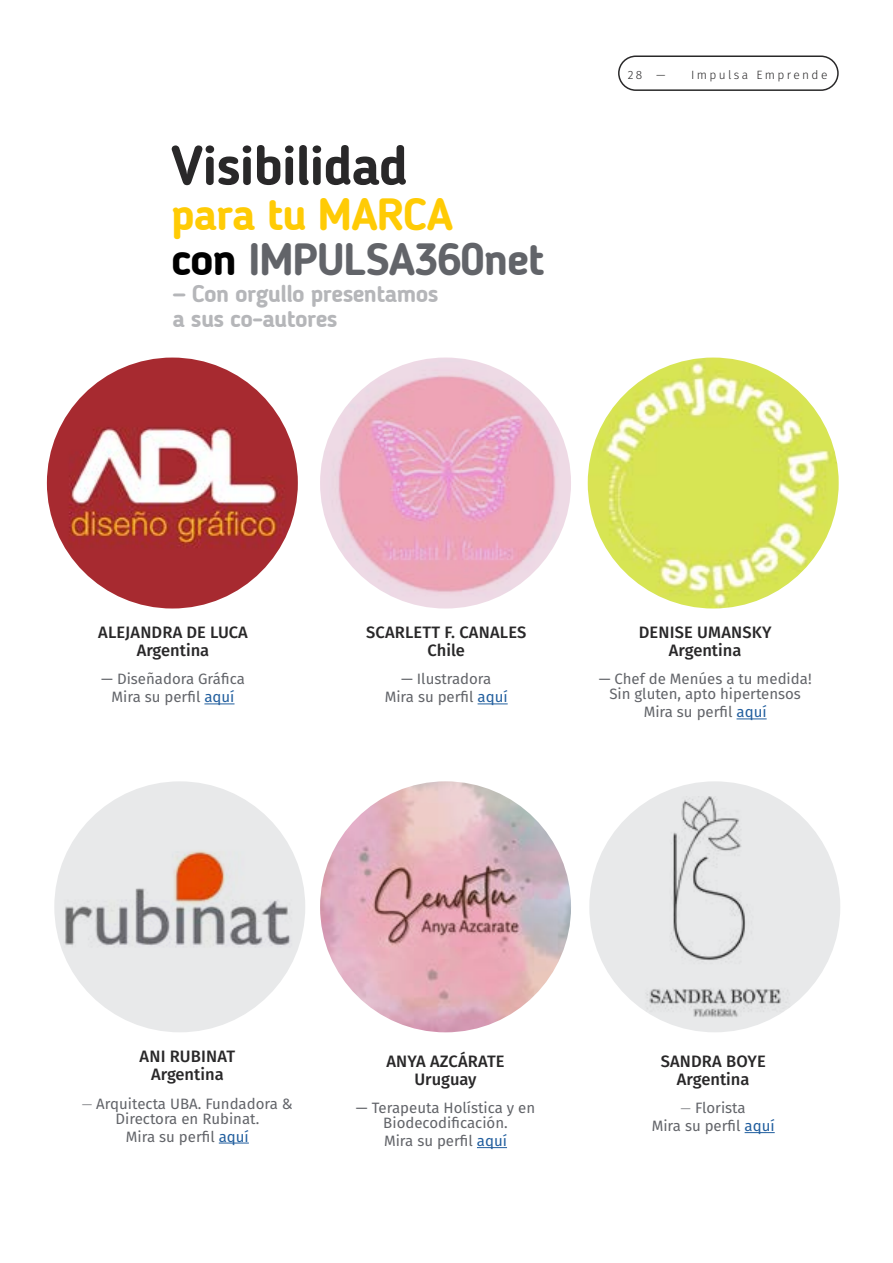
<style>
.page{position:relative;width:893px;height:1263px;background:#fff}
.page>*{position:absolute;margin:0;border:0;box-sizing:border-box;transform-origin:0 0}
.t1{font:700 54.9px "Blogger Sans";letter-spacing:-.025em;color:#292829}
.t2{font:700 45px/45px "Blogger Sans";letter-spacing:-.025em;color:#626469}
.t3{font:700 24px/25.5px "Blogger Sans";letter-spacing:-.025em;color:#b5b6b9}
.t4{font:500 16.5px/18px "Fira Sans";color:#292829;text-align:center}
.t5{font:15px/18px "Fira Sans";color:#626469;text-align:center}
.t6{font:300 12px "Fira Sans";letter-spacing:.2em;color:#292829}
.s1{color:#ffcb05}
.s2{color:#000}
.s3{color:#215e9e}
.s4{font-weight:300;font-size:13.5px}
</style>
<div class="page">
<div style="left:618px;top:55px;width:221px;height:36px;border:2px solid #292829;border-radius:17px"></div>
<img style="left:320px;top:358px;width:251px;height:250px">
<img style="left:54px;top:781px;width:251px;height:251px">
<hr style="left:478px;top:703px;width:30px;height:1px;background:#215e9e">
<img style="left:320px;top:781px;width:251px;height:251px">
<hr style="left:219px;top:1143px;width:30px;height:1px;background:#215e9e">
<hr style="left:477px;top:1147px;width:30px;height:1px;background:#215e9e">
<img style="left:588px;top:358px;width:251px;height:250px">
<hr style="left:736px;top:718px;width:31px;height:1px;background:#215e9e">
<img style="left:47px;top:358px;width:251px;height:250px">
<hr style="left:204px;top:703px;width:31px;height:1px;background:#215e9e">
<div style="left:589px;top:781px;width:251px;height:251px;background:#e8e9ea;border-radius:50%"></div>
<img style="left:622px;top:796px;width:186px;height:221px">
<hr style="left:745px;top:1132px;width:30px;height:1px;background:#215e9e">
<h1 class="t1" style="left:171px;top:132px;width:239px">Visibilidad</h1>
<h2 class="t2" style="left:171px;top:191px;width:375px"><span class="s1">para tu MARCA<br></span><span class="s2">con</span> IMPULSA360net</h2>
<h3 class="t3" style="left:172px;top:280px;width:268px">— Con orgullo presentamos a sus co-autores</h3>
<p class="t6" style="left:628px;top:66px;width:39px">28 —</p>
<p class="t6" style="left:691px;top:66px;width:138px">Impulsa Emprende</p>
<p class="t4" style="left:98px;top:622px;width:151px">ALEJANDRA DE LUCA<br>Argentina</p>
<p class="t5" style="left:101px;top:670px;width:145px">— Diseñadora Gráfica<br>Mira su perfil <span class="s3">aquí</span></p>
<p class="t4" style="left:366px;top:622px;width:162px">SCARLETT F. CANALES<br>Chile</p>
<p class="t5" style="left:385px;top:670px;width:124px">— Ilustradora<br>Mira su perfil <span class="s3">aquí</span></p>
<p class="t4" style="left:639px;top:622px;width:134px">DENISE UMANSKY<br>Argentina</p>
<p class="t5" style="left:599px;top:671px;width:214px;line-height:15px">— Chef de Menúes a tu medida!<br>Sin gluten, apto hipertensos</p>
<p class="t5" style="left:644px;top:703px;width:124px">Mira su perfil <span class="s3">aquí</span></p>
<p class="t4" style="left:140px;top:1046px;width:97px">ANI RUBINAT<br>Argentina</p>
<p class="t5" style="left:82px;top:1095px;width:212px;line-height:15px"><span class="s4">—</span> Arquitecta UBA. Fundadora &amp;<br>Directora en Rubinat.</p>
<p class="t5" style="left:126px;top:1127px;width:124px">Mira su perfil <span class="s3">aquí</span></p>
<p class="t4" style="left:386px;top:1051px;width:120px">ANYA AZCÁRATE<br>Uruguay</p>
<p class="t5" style="left:356px;top:1100px;width:181px;line-height:15px">— Terapeuta Holística y en<br>Biodecodificación.</p>
<p class="t5" style="left:384px;top:1131px;width:124px">Mira su perfil <span class="s3">aquí</span></p>
<p class="t4" style="left:661px;top:1051px;width:107px">SANDRA BOYE<br>Argentina</p>
<p class="t5" style="left:652px;top:1098px;width:124px"><span class="s4">—</span> Florista<br>Mira su perfil <span class="s3">aquí</span></p>
</div>
